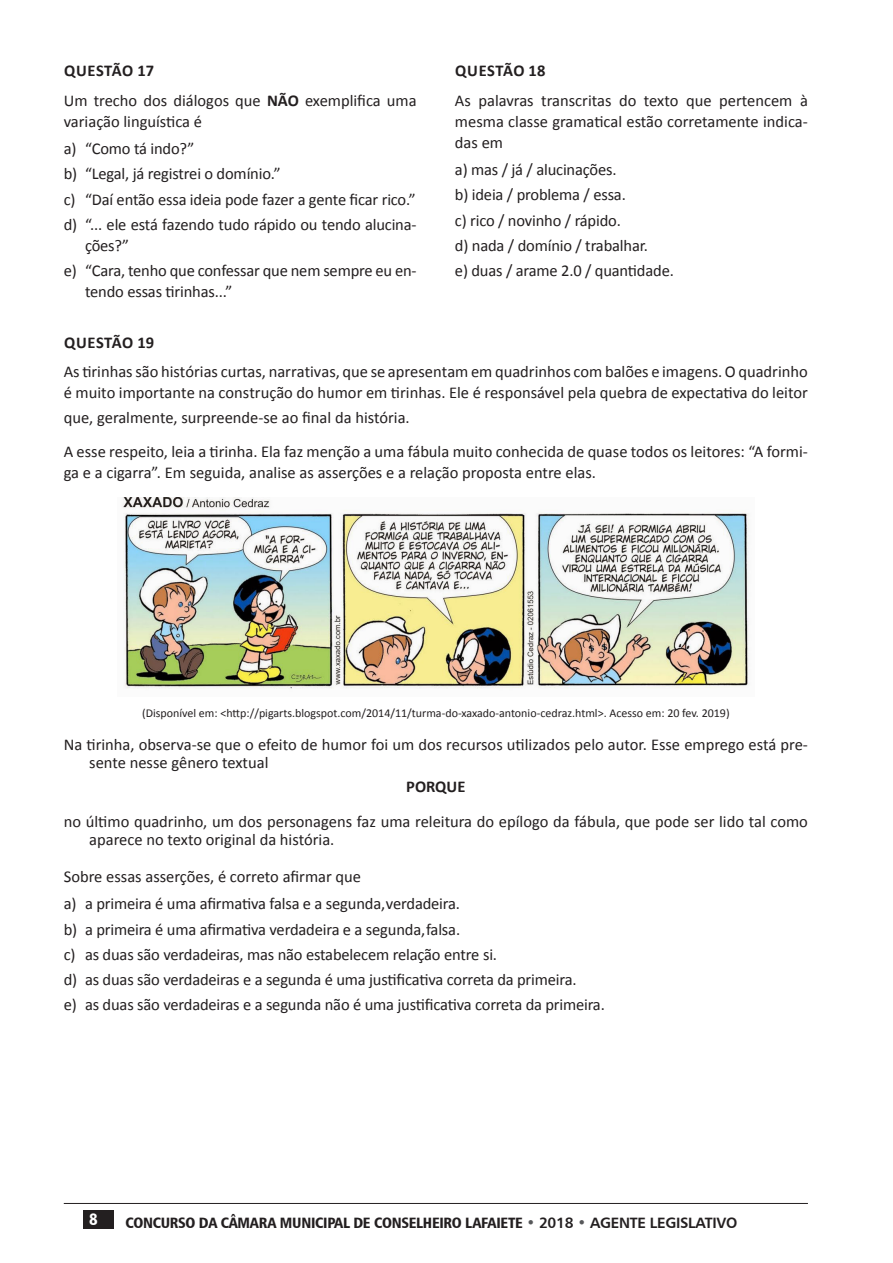
<style>
.page{position:relative;width:893px;height:1263px;background:#fff}
.page>*{position:absolute;margin:0;border:0;box-sizing:border-box;transform-origin:0 0}
.t1{font:16.5px/25.2px "Calibri";letter-spacing:-.01em;color:#231f20}
.t2{font:700 16.5px "Calibri";letter-spacing:.025em;color:#231f20}
.t3{font:16.5px "Humanist 777 BT Black Condensed B";color:#fff}
.t4{font:15px "Humanist 777 BT Black Condensed B";letter-spacing:-.02em;color:#231f20}
.t5{font:12px "Calibri";color:#231f20}
.s1{font-weight:700}
.s2{font-family:"Humanist 777 BT Bold B";color:#57585a}
.s3{font-family:"Humanist 777 BT Bold B"}
</style>
<div class="page">
<hr style="left:64px;top:1203px;width:744px;height:1px;background:#231f20">
<div style="left:83px;top:1210px;width:31px;height:18px;background:#231f20"></div>
<img style="left:122px;top:497px;width:627px;height:192px">
<p class="t1" style="left:64px;top:56px;width:215px;line-height:29.5px"><span class="s1">Questão 17<br></span>Um trecho dos diálogos que <span class="s1">NÃO</span></p>
<p class="t1" style="left:305px;top:88px;width:113px">exemplifica uma</p>
<p class="t1" style="left:64px;top:108px;width:140px;line-height:27.3px">variação linguística é a) “Como tá indo?”</p>
<p class="t1" style="left:64px;top:161px;width:354px">b) “Legal, já registrei o domínio.”<br>c) “Daí então essa ideia pode fazer a gente ficar rico.” d) “... ele está fazendo tudo rápido ou tendo alucina-</p>
<p class="t1" style="left:64px;top:233px;width:354px;text-indent:21px">ções?”<br>e) “Cara, tenho que confessar que nem sempre eu en-</p>
<p class="t1" style="left:85px;top:279px;width:149px">tendo essas tirinhas...”</p>
<p class="t2" style="left:455px;top:60px;width:92px">Questão 18</p>
<p class="t1" style="left:455px;top:90px;width:354px;line-height:21px;text-align:justify">As palavras transcritas do texto que pertencem à mesma classe gramatical estão corretamente indica&shy;das em</p>
<p class="t1" style="left:455px;top:157px;width:220px">a) mas / já / alucinações.<br>b) ideia / problema / essa.<br>c) rico / novinho / rápido.<br>d) nada / domínio / trabalhar.<br>e) duas / arame 2.0 / quantidade.</p>
<p class="t2" style="left:64px;top:331px;width:92px">Questão 19</p>
<p class="t1" style="left:64px;top:361px;width:746px;line-height:21px">As tirinhas são histórias curtas, narrativas, que se apresentam em quadrinhos com balões e imagens. O quadrinho é muito importante na construção do humor em tirinhas. Ele é responsável pela quebra de expectativa do leitor</p>
<p class="t1" style="left:64px;top:400px;width:746px;line-height:33.8px">que, geralmente, surpreende-se ao final da história.<br>A esse respeito, leia a tirinha. Ela faz menção a uma fábula muito conhecida de quase todos os leitores: “A formi-</p>
<p class="t1" style="left:64px;top:459px;width:534px">ga e a cigarra”. Em seguida, analise as asserções e a relação proposta entre elas.</p>
<p class="t5" style="left:142px;top:705px;width:589px">(Disponível em: &lt;http://pigarts.blogspot.com/2014/11/turma-do-xaxado-antonio-cedraz.html&gt;. Acesso em: 20 fev. 2019)</p>
<p class="t1" style="left:89px;top:736px;width:720px;line-height:18px;text-indent:-26px">Na tirinha, observa-se que o efeito de humor foi um dos recursos utilizados pelo autor. Esse emprego está pre&shy;sente nesse gênero textual</p>
<p class="t2" style="left:406px;top:776px;width:11px">PORQUE</p>
<p class="t1" style="left:89px;top:812px;width:720px;line-height:18px;text-indent:-26px">no último quadrinho, um dos personagens faz uma releitura do epílogo da fábula, que pode ser lido tal como aparece no texto original da história.</p>
<p class="t1" style="left:64px;top:863px;width:398px;line-height:27.3px">Sobre essas asserções, é correto afirmar que<br>a) a primeira é uma afirmativa falsa e a segunda, verdadeira.</p>
<p class="t1" style="left:64px;top:917px;width:543px">b) a primeira é uma afirmativa verdadeira e a segunda, falsa.<br>c) as duas são verdadeiras, mas não estabelecem relação entre si.<br>d) as duas são verdadeiras e a segunda é uma justificativa correta da primeira.<br>e) as duas são verdadeiras e a segunda não é uma justificativa correta da primeira.</p>
<p class="t3" style="left:89px;top:1209px;width:10px">8</p>
<p class="t4" style="left:125px;top:1213px;width:166px">CONCURSO DA CÂMARA MUN</p>
<p class="t4" style="left:311px;top:1213px;width:428px">ICIPAL DE CONSELHEIRO LAFAIETE <span class="s2">•</span> <span class="s3">2018</span> <span class="s2">•</span> <span class="s3">AGENTE LEGISLATIVO</span></p>
</div>
